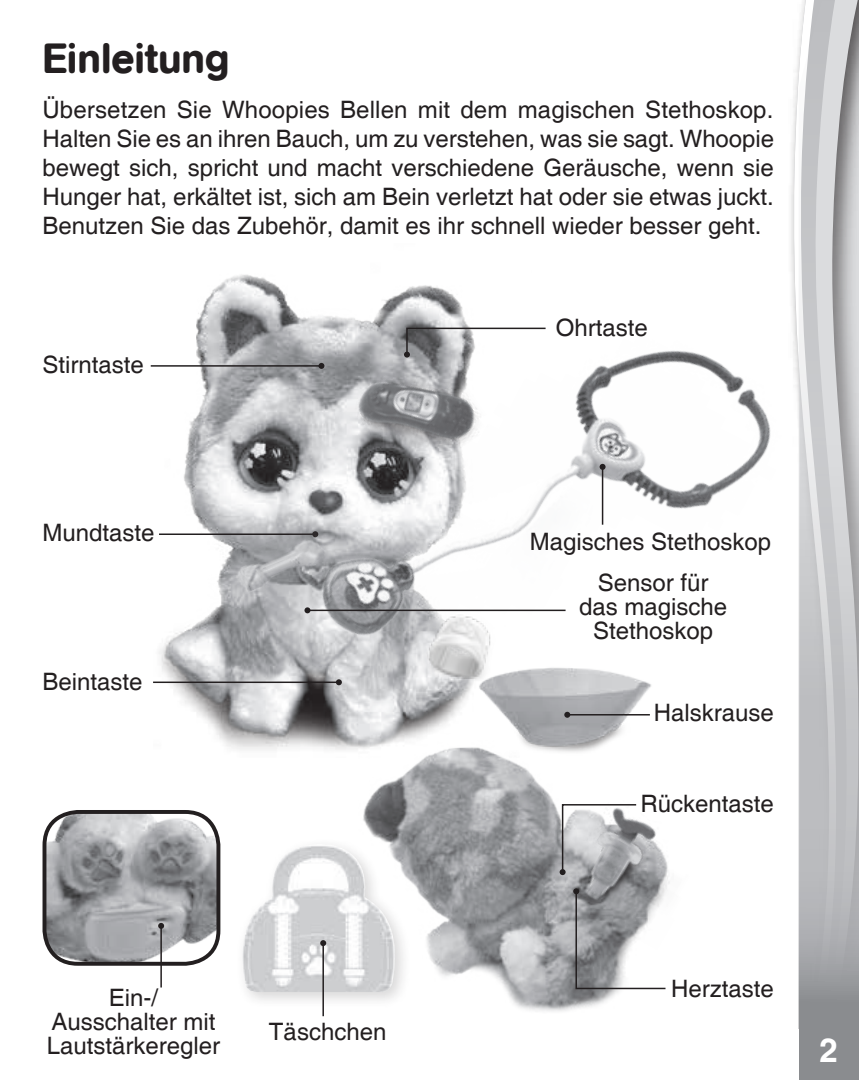
<style>
.page{position:relative;width:859px;height:1080px;background:#fff}
.page>*{position:absolute;margin:0;border:0;box-sizing:border-box;transform-origin:0 0}
.t1{font:500 42px "AG Book Rounded";color:#231f20}
.t2{font:700 33px "Helvetica";color:#fff}
.t3{font:24px/28.8px "Helvetica";color:#231f20;text-align:center}
.s1{font-size:27px}
.s2{font-style:inherit}
</style>
<div class="page">
<svg style="left:793px;top:45px;width:6px;height:984px"></svg>
<svg style="left:799px;top:0;width:60px;height:1080px;background:#bbbcbe"></svg>
<img style="left:154px;top:274px;width:132px;height:476px">
<img style="left:363px;top:789px;width:256px;height:223px">
<img style="left:286px;top:225px;width:530px;height:564px">
<hr style="left:307px;top:610px;width:259px;height:1px;background:#231f20">
<svg style="left:304px;top:608px;width:6px;height:5px"></svg>
<hr style="left:151px;top:365px;width:170px;height:2px;background:#231f20">
<svg style="left:318px;top:363px;width:4px;height:6px"></svg>
<hr style="left:159px;top:534px;width:156px;height:1px;background:#231f20">
<hr style="left:153px;top:682px;width:186px;height:1px;background:#231f20">
<svg style="left:336px;top:679px;width:6px;height:6px"></svg>
<img style="left:217px;top:522px;width:121px;height:86px">
<img style="left:322px;top:321px;width:185px;height:178px">
<img style="left:526px;top:776px;width:188px;height:175px">
<img style="left:426px;top:608px;width:80px;height:73px">
<div style="left:235px;top:837px;width:177px;height:172px;background:#231f20;opacity:.18"></div>
<img style="left:242px;top:844px;width:153px;height:149px">
<img style="left:44px;top:812px;width:174px;height:152px">
<div style="left:43px;top:810px;width:177px;height:156px;border:4px solid #231f20;border-radius:33px"></div>
<img style="left:427px;top:620px;width:273px;height:150px">
<svg style="left:404px;top:327px;width:143px;height:31px"></svg>
<svg style="left:573px;top:888px;width:94px;height:102px"></svg>
<svg style="left:560px;top:803px;width:78px;height:72px;background:#b7b8ba"></svg>
<hr style="left:567px;top:714px;width:83px;height:2px;background:#231f20">
<svg style="left:564px;top:712px;width:6px;height:6px"></svg>
<hr style="left:322px;top:943px;width:2px;height:73px;background:#231f20">
<svg style="left:320px;top:940px;width:6px;height:6px"></svg>
<hr style="left:160px;top:926px;width:2px;height:62px;background:#231f20">
<svg style="left:158px;top:923px;width:6px;height:6px"></svg>
<hr style="left:602px;top:467px;width:1px;height:58px;background:#231f20">
<svg style="left:600px;top:464px;width:6px;height:6px"></svg>
<h1 class="t1" style="left:42px;top:33px;width:189px">Einleitung</h1>
<p class="t3" style="left:42px;top:96px;width:733px;text-align:justify">Übersetzen Sie Whoopies Bellen mit dem magischen Stethoskop.<br>Halten Sie es an ihren Bauch, um zu verstehen, was sie sagt. Whoopie bewegt sich, spricht und macht verschiedene Geräusche, wenn sie Hunger hat, erkältet ist, sich am Bein verletzt hat oder sie etwas juckt.<br>Benutzen Sie das Zubehör, damit es ihr schnell wieder besser geht.</p>
<p class="t3" style="left:43px;top:351px;width:103px">Stirntaste</p>
<p class="t3" style="left:43px;top:519px;width:114px">Mundtaste</p>
<p class="t3" style="left:43px;top:668px;width:102px">Beintaste</p>
<p class="t3" style="left:556px;top:314px;width:94px">Ohrtaste</p>
<p class="t3" style="left:530px;top:528px;width:243px">Magisches Stethoskop</p>
<p class="t3" style="left:579px;top:571px;width:150px;line-height:24px">Sensor für das magische<br>Stethoskop</p>
<p class="t3" style="left:654px;top:699px;width:122px">Halskrause</p>
<p class="t3" style="left:640px;top:791px;width:135px">Rückentaste</p>
<p class="t3" style="left:47px;top:987px;width:175px;line-height:24px">Ein-/<br>Ausschalter mit<br>Lautstärkeregler</p>
<p class="t3" style="left:269px;top:1018px;width:119px">Täschchen</p>
<p class="t3" style="left:671px;top:975px;width:104px">Herztaste</p>
<h2 class="t2" style="left:820px;top:1021px;width:25px">2 <span class="s1">2</span><span class="s2">2</span></h2>
</div>
